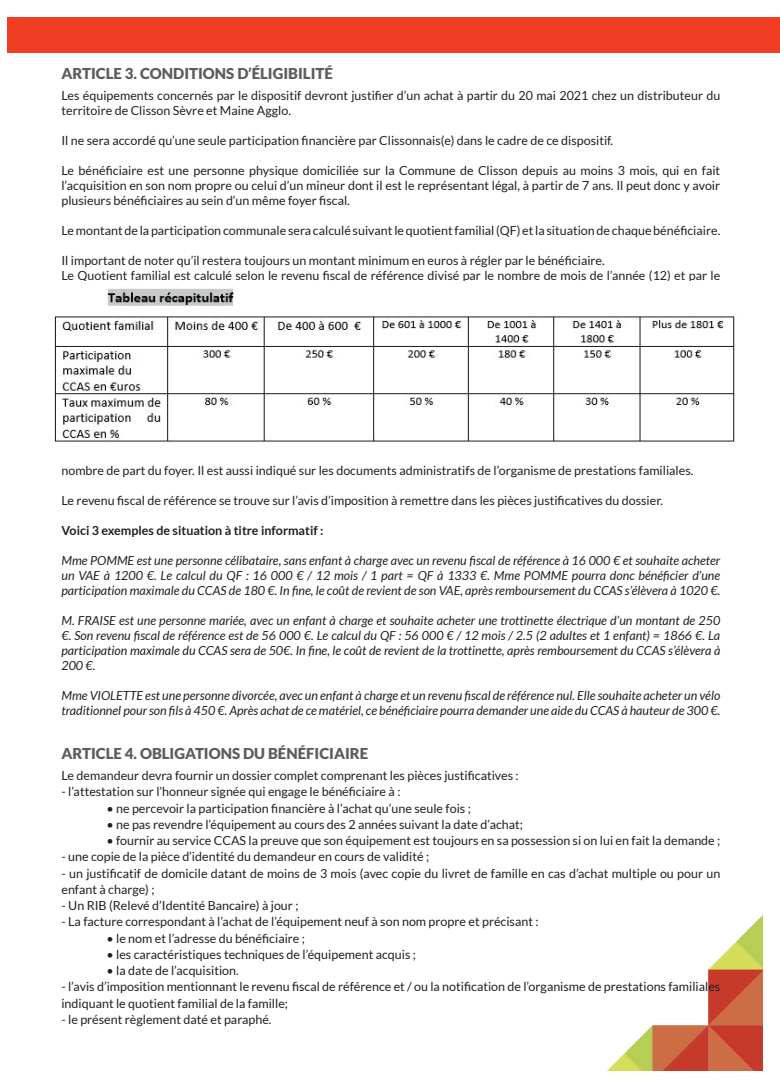
<style>
.page{position:relative;width:780px;height:1088px;background:#fff}
.page>*{position:absolute;margin:0;border:0;box-sizing:border-box;transform-origin:0 0}
.t1{font:900 15px "Lato";color:#5b5e5f}
.t2{font:12.5px/15px "Lato";color:#231f20}
.t3{font:italic 12.5px/15px "Lato";color:#231f20;text-align:justify}
.t4{font:700 12.5px "Lato";color:#231f20}
</style>
<div class="page">
<div style="left:7px;top:18px;width:773px;height:35px;background:#ef3e22"></div>
<img style="left:608px;top:916px;width:154px;height:154px">
<img style="left:54px;top:288px;width:682px;height:154px">
<p class="t1" style="left:61px;top:65px;width:273px">ARTICLE 3. CONDITIONS D’ÉLIGIBILITÉ</p>
<p class="t2" style="left:61px;top:88px;width:660px">Les équipements concernés par le dispositif devront justifier d’un achat à partir du 20 mai 2021 chez un distributeur du territoire de Clisson Sèvre et Maine Agglo.</p>
<p class="t2" style="left:61px;top:133px;width:553px">Il ne sera accordé qu’une seule participation financière par Clissonnais(e) dans le cadre de ce dispositif.</p>
<p class="t2" style="left:61px;top:163px;width:660px;text-align:justify">Le bénéficiaire est une personne physique domiciliée sur la Commune de Clisson depuis au moins 3 mois, qui en fait l’acquisition en son nom propre ou celui d’un mineur dont il est le représentant légal, à partir de 7 ans. Il peut donc y avoir plusieurs bénéficiaires au sein d’un même foyer fiscal.</p>
<p class="t2" style="left:61px;top:223px;width:660px">Le montant de la participation communale sera calculé suivant le quotient familial (QF) et la situation de chaque bénéficiaire.</p>
<p class="t2" style="left:61px;top:253px;width:660px">Il important de noter qu’il restera toujours un montant minimum en euros à régler par le bénéficiaire.<br>Le Quotient familial est calculé selon le revenu fiscal de référence divisé par le nombre de mois de l’année (12) et par le</p>
<p class="t2" style="left:61px;top:463px;width:633px">nombre de part du foyer. Il est aussi indiqué sur les documents administratifs de l’organisme de prestations familiales.</p>
<p class="t2" style="left:61px;top:493px;width:603px">Le revenu fiscal de référence se trouve sur l’avis d’imposition à remettre dans les pièces justificatives du dossier.</p>
<p class="t4" style="left:61px;top:523px;width:263px">Voici 3 exemples de situation à titre informatif :</p>
<p class="t3" style="left:61px;top:553px;width:660px">Mme POMME est une personne célibataire, sans enfant à charge avec un revenu fiscal de référence à 16 000 € et souhaite acheter un VAE à 1200 €. Le calcul du QF : 16 000 € / 12 mois / 1 part = QF à 1333 €. Mme POMME pourra donc bénéficier d’une participation maximale du CCAS de 180 €. In fine, le coût de revient de son VAE, après remboursement du CCAS s’élèvera à 1020 €.</p>
<p class="t3" style="left:61px;top:613px;width:660px">M. FRAISE est une personne mariée, avec un enfant à charge et souhaite acheter une trottinette électrique d’un montant de 250 €. Son revenu fiscal de référence est de 56 000 €. Le calcul du QF : 56 000 € / 12 mois / 2.5 (2 adultes et 1 enfant) = 1866 €. La participation maximale du CCAS sera de 50€. In fine, le coût de revient de la trottinette, après remboursement du CCAS s’élèvera à 200 €.</p>
<p class="t3" style="left:61px;top:688px;width:660px">Mme VIOLETTE est une personne divorcée, avec un enfant à charge et un revenu fiscal de référence nul. Elle souhaite acheter un vélo traditionnel pour son fils à 450 €. Après achat de ce matériel, ce bénéficiaire pourra demander une aide du CCAS à hauteur de 300 €.</p>
<p class="t1" style="left:61px;top:745px;width:308px">ARTICLE 4. OBLIGATIONS DU BÉNÉFICIAIRE</p>
<p class="t2" style="left:61px;top:768px;width:458px">Le demandeur devra fournir un dossier complet comprenant les pièces justificatives :</p>
<p class="t2" style="left:61px;top:784px;width:340px">- l’attestation sur l’honneur signée qui engage le bénéficiaire à :</p>
<p class="t2" style="left:106px;top:800px;width:366px">• ne percevoir la participation financière à l’achat qu’une seule fois ;</p>
<p class="t2" style="left:106px;top:817px;width:418px">• ne pas revendre l’équipement au cours des 2 années suivant la date d’achat;</p>
<p class="t2" style="left:106px;top:833px;width:615px">• fournir au service CCAS la preuve que son équipement est toujours en sa possession si on lui en fait la demande ;</p>
<p class="t2" style="left:61px;top:849px;width:369px">- une copie de la pièce d’identité du demandeur en cours de validité ;</p>
<p class="t2" style="left:61px;top:865px;width:660px;line-height:16.2px">- un justificatif de domicile datant de moins de 3 mois (avec copie du livret de famille en cas d’achat multiple ou pour un enfant à charge) ;</p>
<p class="t2" style="left:61px;top:898px;width:238px">- Un RIB (Relevé d’Identité Bancaire) à jour ;</p>
<p class="t2" style="left:61px;top:914px;width:478px">- La facture correspondant à l’achat de l’équipement neuf à son nom propre et précisant :</p>
<p class="t2" style="left:106px;top:930px;width:200px">• le nom et l’adresse du bénéficiaire ;</p>
<p class="t2" style="left:106px;top:947px;width:311px">• les caractéristiques techniques de l’équipement acquis ;</p>
<p class="t2" style="left:106px;top:963px;width:134px">• la date de l’acquisition.</p>
<p class="t2" style="left:61px;top:979px;width:660px;line-height:16.2px">- l’avis d’imposition mentionnant le revenu fiscal de référence et / ou la notification de l’organisme de prestations familiales indiquant le quotient familial de la famille;</p>
<p class="t2" style="left:61px;top:1012px;width:211px">- le présent règlement daté et paraphé.</p>
</div>
